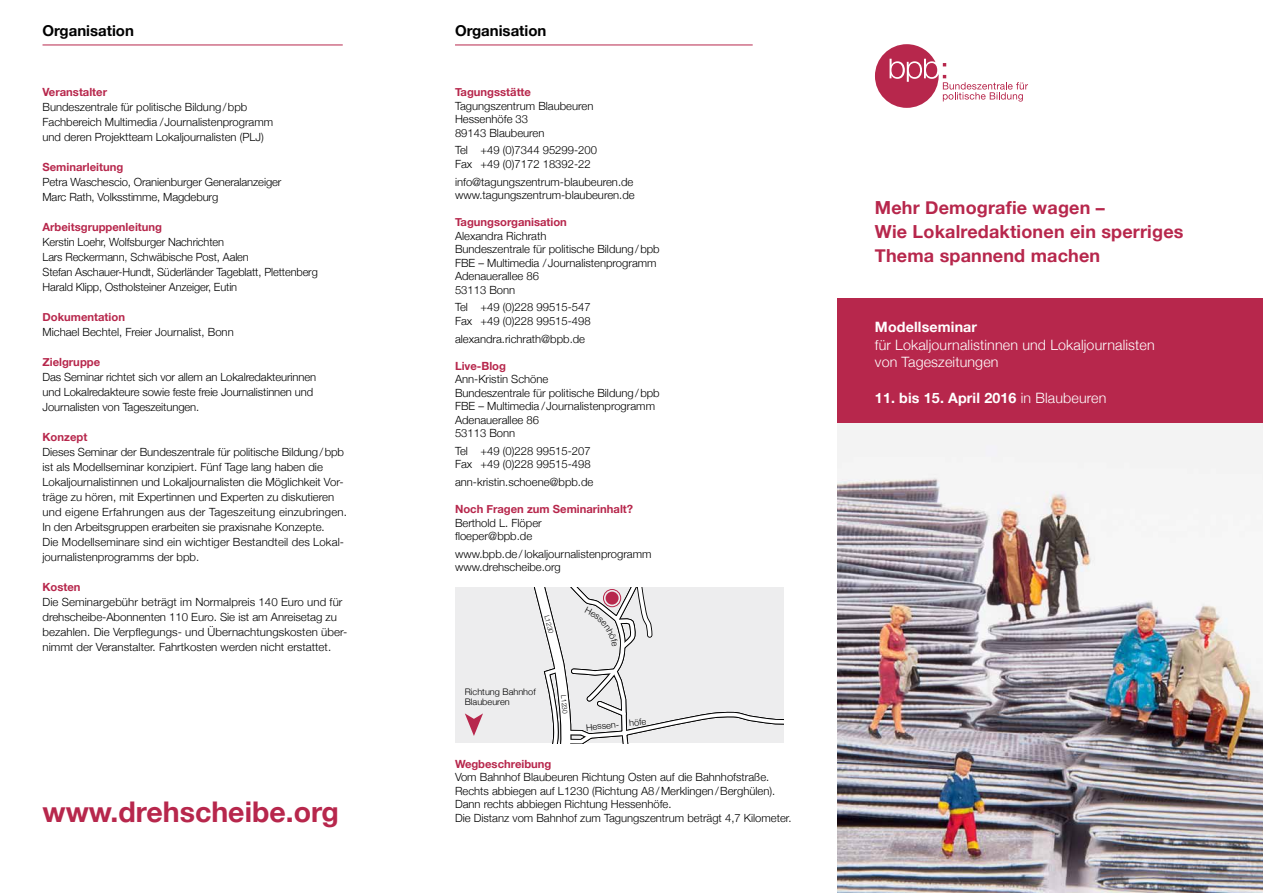
<style>
.page{position:relative;width:1263px;height:893px;background:#fff}
.page>*{position:absolute;margin:0;border:0;box-sizing:border-box;transform-origin:0 0}
.t1{font:700 28.5px "Helvetica Neue";color:#b7274c}
.t2{font:700 18px/24px "Helvetica Neue";letter-spacing:.01em;color:#b7274c}
.t3{font:700 15px "Helvetica Neue";color:#000}
.t4{font:300 14.25px/17.7px "Helvetica Neue";letter-spacing:.01em;color:#fff}
.t5{font:700 14.25px "Helvetica Neue";letter-spacing:.01em;color:#fff}
.t6{font:300 11.25px/13.5px "Helvetica Neue";color:#000}
.t7{font:700 11.25px "Helvetica Neue";color:#b7274c}
.t8{font:300 9px/10.5px "Helvetica Neue";color:#000}
.t9{font:300 6.9px "Helvetica Neue";color:#000}
.s1{font-weight:300}
</style>
<div class="page">
<div style="left:838px;top:299px;width:425px;height:125px;background:#b7274c"></div>
<svg style="left:875px;top:44px;width:153px;height:64px"></svg>
<img style="left:838px;top:424px;width:425px;height:469px">
<div style="left:455px;top:588px;width:328px;height:155px;background:#ededee"></div>
<svg style="left:465px;top:713px;width:18px;height:23px"></svg>
<hr style="left:43px;top:45px;width:300px;height:1px;background:#b7274c">
<hr style="left:455px;top:45px;width:298px;height:1px;background:#b7274c">
<svg style="left:534px;top:588px;width:249px;height:155px"></svg>
<h3 class="t3" style="left:43px;top:19px;width:93px">Organisation</h3>
<h3 class="t3" style="left:455px;top:19px;width:93px">Organisation</h3>
<p class="t7" style="left:43px;top:83px;width:66px">Veranstalter</p>
<p class="t6" style="left:43px;top:99px;width:232px;line-height:15px">Bundeszentrale für politische Bildung/bpb<br>Fachbereich Multimedia /Journalistenprogramm und deren Projektteam Lokaljournalisten (PLJ)</p>
<p class="t7" style="left:43px;top:158px;width:82px">Seminarleitung</p>
<p class="t6" style="left:43px;top:174px;width:240px;line-height:15px">Petra Waschescio, Oranienburger Generalanzeiger<br>Marc Rath, Volksstimme, Magdeburg</p>
<p class="t7" style="left:43px;top:218px;width:121px">Arbeitsgruppenleitung</p>
<p class="t6" style="left:43px;top:234px;width:277px;line-height:15px">Kerstin Loehr, Wolfsburger Nachrichten<br>Lars Reckermann, Schwäbische Post, Aalen<br>Stefan Aschauer-Hundt, Süderländer Tageblatt, Plettenberg Harald Klipp, Ostholsteiner Anzeiger, Eutin</p>
<p class="t7" style="left:43px;top:308px;width:84px">Dokumentation</p>
<p class="t6" style="left:43px;top:325px;width:193px">Michael Bechtel, Freier Journalist, Bonn</p>
<p class="t7" style="left:43px;top:353px;width:59px">Zielgruppe</p>
<p class="t6" style="left:43px;top:369px;width:275px;line-height:15px">Das Seminar richtet sich vor allem an Lokalredakteurinnen und Lokalredakteure sowie feste freie Journalistinnen und<br>Journalisten von Tageszeitungen.</p>
<p class="t7" style="left:43px;top:428px;width:46px">Konzept</p>
<p class="t6" style="left:43px;top:444px;width:306px;line-height:15px">Dieses Seminar der Bundeszentrale für politische Bildung/bpb ist als Modellseminar konzipiert. Fünf Tage lang haben die Lokaljournalistinnen und Lokaljournalisten die Möglichkeit Vor&shy;träge zu hören, mit Expertinnen und Experten zu diskutieren und eigene Erfahrungen aus der Tageszeitung einzubringen.<br>In den Arbeitsgruppen erarbeiten sie praxisnahe Konzepte.<br>Die Modellseminare sind ein wichtiger Bestandteil des Lokal&shy;journalistenprogramms der bpb.</p>
<p class="t7" style="left:43px;top:578px;width:40px">Kosten</p>
<p class="t6" style="left:43px;top:594px;width:306px;line-height:15px">Die Seminargebühr beträgt im Normalpreis 140 Euro und für drehscheibe-Abonnenten 110 Euro. Sie ist am Anreisetag zu bezahlen. Die Verpflegungs- und Übernachtungskosten über&shy;nimmt der Veranstalter. Fahrtkosten werden nicht erstattet.</p>
<h1 class="t1" style="left:43px;top:789px;width:298px">www.drehscheibe.org</h1>
<p class="t7" style="left:455px;top:83px;width:78px">Tagungsstätte</p>
<p class="t6" style="left:455px;top:98px;width:140px">Tagungszentrum Blaubeuren<br>Hessenhöfe 33<br>89143 Blaubeuren</p>
<p class="t6" style="left:455px;top:143px;width:143px">Tel +49 (0)7344 95299-200<br>Fax +49 (0)7172 18392-22</p>
<p class="t6" style="left:455px;top:174px;width:181px">info@tagungszentrum-blaubeuren.de www.tagungszentrum-blaubeuren.de</p>
<p class="t7" style="left:455px;top:213px;width:113px">Tagungsorganisation</p>
<p class="t6" style="left:455px;top:228px;width:206px">Alexandra Richrath<br>Bundeszentrale für politische Bildung/bpb<br>FBE – Multimedia / Journalistenprogramm<br>Adenauerallee 86<br>53113 Bonn</p>
<p class="t6" style="left:455px;top:300px;width:137px">Tel +49 (0)228 99515-547<br>Fax +49 (0)228 99515-498</p>
<p class="t6" style="left:455px;top:331px;width:132px">alexandra.richrath@bpb.de</p>
<p class="t7" style="left:455px;top:357px;width:53px">Live-Blog</p>
<p class="t6" style="left:455px;top:372px;width:206px">Ann-Kristin Schöne<br>Bundeszentrale für politische Bildung/bpb<br>FBE – Multimedia /Journalistenprogramm<br>Adenauerallee 86<br>53113 Bonn</p>
<p class="t6" style="left:455px;top:443px;width:137px">Tel +49 (0)228 99515-207<br>Fax +49 (0)228 99515-498</p>
<p class="t6" style="left:455px;top:475px;width:140px">ann-kristin.schoene@bpb.de</p>
<p class="t7" style="left:455px;top:500px;width:180px">Noch Fragen zum Seminarinhalt?</p>
<p class="t6" style="left:455px;top:515px;width:88px">Berthold L. Flöper floeper@bpb.de</p>
<p class="t6" style="left:455px;top:546px;width:198px">www.bpb.de /lokaljournalistenprogramm www.drehscheibe.org</p>
<p class="t9" style="left:552px;top:614px;width:20px;rotate:75deg">L1230</p>
<p class="t8" style="left:465px;top:686px;width:72px">Richtung Bahnhof<br>Blaubeuren</p>
<p class="t8" style="left:585px;top:722px;width:62px;rotate:-6deg">Hessen- höfe</p>
<p class="t7" style="left:455px;top:755px;width:98px">Wegbeschreibung</p>
<p class="t6" style="left:455px;top:770px;width:338px">Vom Bahnhof Blaubeuren Richtung Osten auf die Bahnhofstraße.<br>Rechts abbiegen auf L1230 (Richtung A8/Merklingen/Berghülen).<br>Dann rechts abbiegen Richtung Hessenhöfe.<br>Die Distanz vom Bahnhof zum Tagungszentrum beträgt 4,7 Kilometer.</p>
<h2 class="t2" style="left:875px;top:196px;width:310px">Mehr Demografie wagen –<br>Wie Lokalredaktionen ein sperriges<br>Thema spannend machen</h2>
<p class="t5" style="left:875px;top:316px;width:104px">Modellseminar</p>
<p class="t4" style="left:875px;top:335px;width:281px">für Lokaljournalistinnen und Lokaljournalisten von Tageszeitungen</p>
<p class="t5" style="left:875px;top:386px;width:233px">11. bis 15. April 2016 <span class="s1">in Blaubeuren</span></p>
</div>
